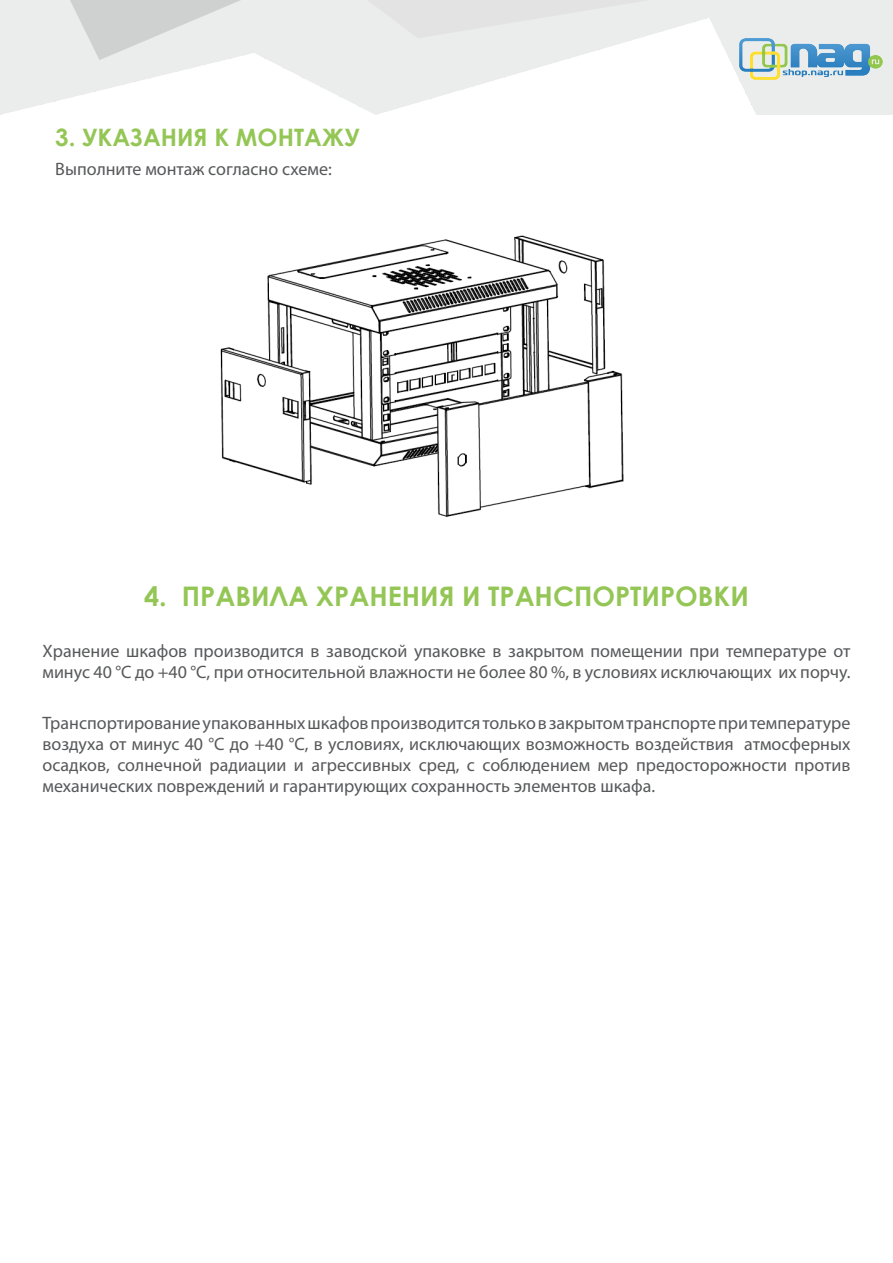
<style>
.page{position:relative;width:893px;height:1263px;background:#fff}
.page>*{position:absolute;margin:0;border:0;box-sizing:border-box;transform-origin:0 0}
.t1{font:700 27px "Century Gothic";color:#94c655}
.t2{font:700 24px "Century Gothic";color:#94c655}
.t3{font:18px/21px "Myriad Pro";color:#57585a}
</style>
<div class="page">
<img style="left:0;top:0;width:893px;height:115px">
<img style="left:740px;top:38px;width:144px;height:42px">
<img style="left:220px;top:235px;width:404px;height:283px">
<p class="t2" style="left:55px;top:119px;width:306px">3. УКАЗАНИЯ К МОНТАЖУ</p>
<p class="t3" style="left:55px;top:158px;width:278px">Выполните монтаж согласно схеме:</p>
<p class="t1" style="left:144px;top:576px;width:606px">4. ПРАВИЛА ХРАНЕНИЯ И ТРАНСПОРТИРОВКИ</p>
<p class="t3" style="left:43px;top:640px;width:809px">Хранение шкафов производится в заводской упаковке в закрытом помещении при температуре от минус 40 °С до +40 °С, при относительной влажности не более 80 %, в условиях исключающих их порчу.</p>
<p class="t3" style="left:43px;top:712px;width:809px;text-align:justify">Транспортирование упакованных шкафов производится только в закрытом транспорте при температуре воздуха от минус 40 °С до +40 °С, в условиях, исключающих возможность воздействия атмосферных осадков, солнечной радиации и агрессивных сред, с соблюдением мер предосторожности против механических повреждений и гарантирующих сохранность элементов шкафа.</p>
</div>
